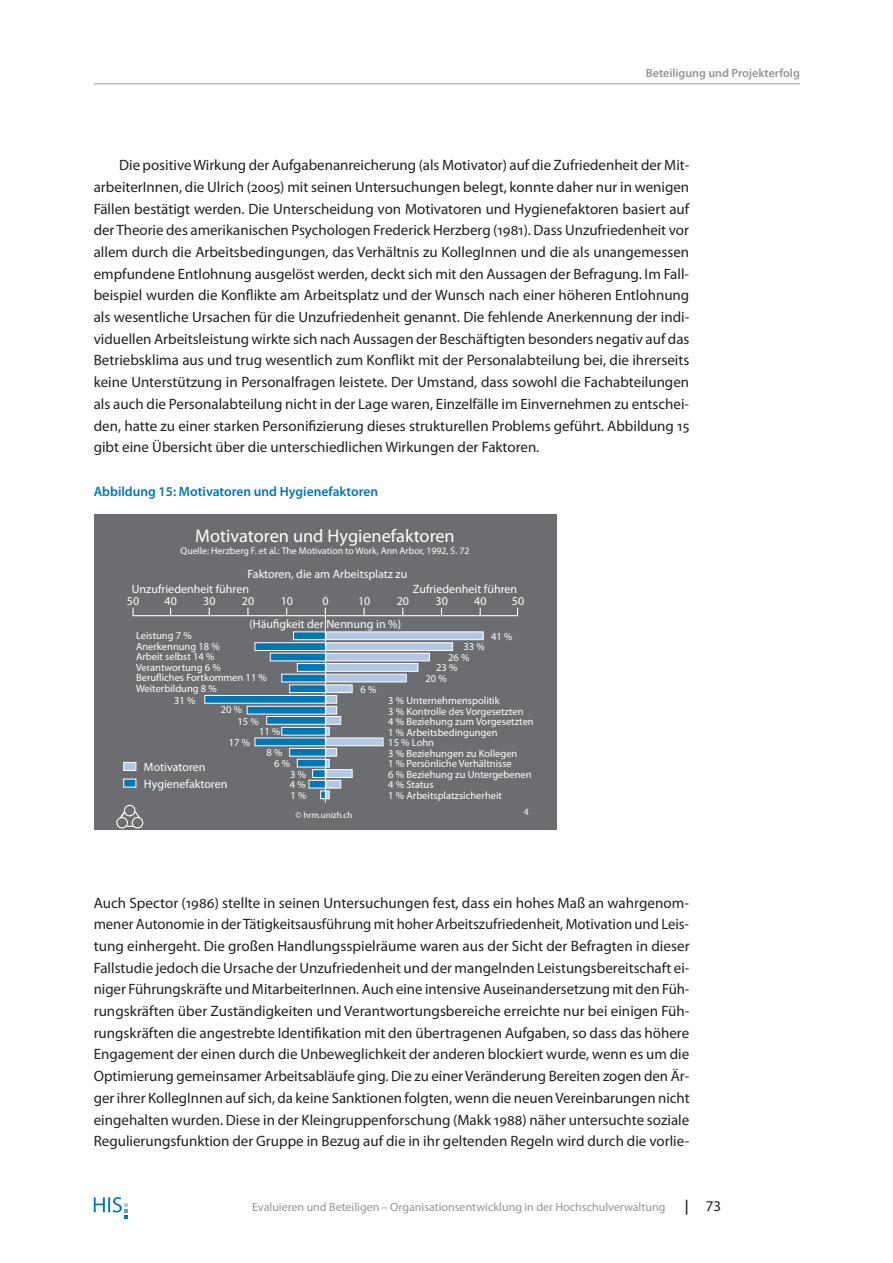
<style>
.page{position:relative;width:893px;height:1263px;background:#fff}
.page>*{position:absolute;margin:0;border:0;box-sizing:border-box;transform-origin:0 0}
.t1{font:18.3px "Myriad Pro";color:#fff}
.t2{font:15px/21.8px "Myriad Pro";color:#231f20;text-align:justify}
.t3{font:600 13.5px "Myriad Pro";color:#0076b3}
.t4{font:12px/14.4px "Myriad Pro";color:#fff}
.t5{font:12px "Myriad Pro";color:#939598}
.t6{font:600 12px "Myriad Pro";color:#939598}
.t7{font:10.5px/10.5px "Myriad Pro";color:#fff}
.t8{font:9.75px "Myriad Pro";color:#fff}
.t9{font:9px "Myriad Pro";color:#fff}
.s1{font-weight:600}
</style>
<div class="page">
<hr style="left:94px;top:83px;width:706px;height:1px;background:#939598">
<svg style="left:94px;top:1197px;width:34px;height:21px"></svg>
<div style="left:94px;top:515px;width:462px;height:315px;background:#6c6d70"></div>
<hr style="left:325px;top:615px;width:1px;height:187px;background:#fff">
<div style="left:132px;top:607px;width:386px;height:9px;border:1px solid #fff"></div>
<svg style="left:479px;top:608px;width:2px;height:8px"></svg>
<div style="left:124px;top:805px;width:11px;height:11px;border:1px solid #fff;border-radius:50%"></div>
<div style="left:116px;top:817px;width:12px;height:11px;border:1px solid #fff;border-radius:50%"></div>
<div style="left:132px;top:817px;width:11px;height:11px;border:1px solid #fff;border-radius:50%"></div>
<svg style="left:119px;top:810px;width:7px;height:9px"></svg>
<svg style="left:134px;top:810px;width:7px;height:9px"></svg>
<div style="left:293px;top:631px;width:33px;height:9px;background:#0076b3;border:1px solid #fff"></div>
<div style="left:254px;top:642px;width:72px;height:9px;background:#0076b3;border:1px solid #fff"></div>
<div style="left:270px;top:653px;width:56px;height:8px;background:#0076b3"></div>
<div style="left:297px;top:663px;width:29px;height:9px;background:#0076b3;border:1px solid #fff"></div>
<div style="left:281px;top:674px;width:45px;height:8px;background:#0076b3"></div>
<div style="left:289px;top:684px;width:37px;height:9px;background:#0076b3;border:1px solid #fff"></div>
<div style="left:204px;top:695px;width:122px;height:9px;background:#0076b3;border:1px solid #fff"></div>
<div style="left:266px;top:716px;width:60px;height:9px;background:#0076b3;border:1px solid #fff"></div>
<div style="left:247px;top:706px;width:79px;height:8px;background:#0076b3;border:1px solid #fff"></div>
<div style="left:281px;top:727px;width:45px;height:8px;background:#0076b3;border:1px solid #fff"></div>
<div style="left:254px;top:738px;width:72px;height:8px;background:#0076b3"></div>
<div style="left:289px;top:748px;width:37px;height:8px;background:#0076b3;border:1px solid #fff"></div>
<div style="left:297px;top:759px;width:29px;height:8px;background:#0076b3;border:1px solid #fff"></div>
<div style="left:312px;top:769px;width:13px;height:9px;background:#0076b3;border:1px solid #fff"></div>
<div style="left:308px;top:780px;width:18px;height:8px;background:#0076b3;border:1px solid #fff"></div>
<svg style="left:320px;top:790px;width:5px;height:9px"></svg>
<div style="left:326px;top:631px;width:157px;height:9px;background:#b1c7e2;border:1px solid #fff"></div>
<div style="left:326px;top:642px;width:127px;height:9px;background:#b1c7e2;border:1px solid #fff"></div>
<div style="left:326px;top:653px;width:104px;height:8px;background:#b1c7e2;border:1px solid #fff"></div>
<div style="left:326px;top:663px;width:92px;height:9px;background:#b1c7e2;border:1px solid #fff"></div>
<div style="left:326px;top:674px;width:80px;height:8px;background:#b1c7e2;border:1px solid #fff"></div>
<div style="left:326px;top:684px;width:26px;height:9px;background:#b1c7e2;border:1px solid #fff"></div>
<div style="left:326px;top:695px;width:11px;height:9px;background:#b1c7e2;border:1px solid #fff"></div>
<div style="left:326px;top:716px;width:15px;height:9px;background:#b1c7e2;border:1px solid #fff"></div>
<div style="left:326px;top:706px;width:11px;height:8px;background:#b1c7e2;border:1px solid #fff"></div>
<svg style="left:326px;top:727px;width:3px;height:8px"></svg>
<div style="left:326px;top:738px;width:57px;height:8px;background:#b1c7e2;border:1px solid #fff"></div>
<div style="left:326px;top:748px;width:11px;height:8px;background:#b1c7e2;border:1px solid #fff"></div>
<svg style="left:325px;top:759px;width:4px;height:8px"></svg>
<div style="left:326px;top:769px;width:26px;height:9px;background:#b1c7e2;border:1px solid #fff"></div>
<div style="left:326px;top:780px;width:15px;height:8px;background:#b1c7e2;border:1px solid #fff"></div>
<svg style="left:326px;top:790px;width:3px;height:9px"></svg>
<div style="left:123px;top:762px;width:13px;height:9px;background:#b1c7e2;border:1px solid #fff"></div>
<div style="left:123px;top:779px;width:13px;height:8px;background:#0076b3;border:1px solid #fff"></div>
<p class="t6" style="left:646px;top:66px;width:155px">Beteiligung und Projekterfolg</p>
<p class="t2" style="left:94px;top:154px;width:597px;text-indent:26px">Die positive Wirkung der Aufgabenanreicherung (als Motivator) auf die Zufriedenheit der Mit&shy;arbeiterInnen, die Ulrich (2005) mit seinen Untersuchungen belegt, konnte daher nur in wenigen Fällen bestätigt werden. Die Unterscheidung von Motivatoren und Hygienefaktoren basiert auf der Theorie des amerikanischen Psychologen Frederick Herzberg (1981). Dass Unzufriedenheit vor allem durch die Arbeitsbedingungen, das Verhältnis zu KollegInnen und die als unangemessen empfundene Entlohnung ausgelöst werden, deckt sich mit den Aussagen der Befragung. Im Fall&shy;beispiel wurden die Konflikte am Arbeitsplatz und der Wunsch nach einer höheren Entlohnung als wesentliche Ursachen für die Unzufriedenheit genannt. Die fehlende Anerkennung der indi&shy;viduellen Arbeitsleistung wirkte sich nach Aussagen der Beschäftigten besonders negativ auf das Betriebsklima aus und trug wesentlich zum Konflikt mit der Personalabteilung bei, die ihrerseits keine Unterstützung in Personalfragen leistete. Der Umstand, dass sowohl die Fachabteilungen als auch die Personalabteilung nicht in der Lage waren, Einzelfälle im Einvernehmen zu entschei&shy;den, hatte zu einer starken Personifizierung dieses strukturellen Problems geführt. Abbildung 15 gibt eine Übersicht über die unterschiedlichen Wirkungen der Faktoren.</p>
<p class="t3" style="left:94px;top:482px;width:286px">Abbildung 15: Motivatoren und Hygienefaktoren</p>
<p class="t1" style="left:195px;top:525px;width:261px">Motivatoren und Hygienefaktoren</p>
<p class="t8" style="left:181px;top:544px;width:290px">Quelle: Herzberg F. et al.: The Motivation to Work, Ann Arbor, 1992, S. 72</p>
<p class="t4" style="left:132px;top:567px;width:277px;text-indent:116px">Faktoren, die am Arbeitsplatz zu<br>Unzufriedenheit führen</p>
<p class="t4" style="left:413px;top:581px;width:106px">Zufriedenheit führen</p>
<p class="t4" style="left:127px;top:593px;width:14px">50</p>
<p class="t4" style="left:165px;top:593px;width:14px">40</p>
<p class="t4" style="left:203px;top:593px;width:14px">30</p>
<p class="t4" style="left:242px;top:593px;width:14px">20</p>
<p class="t4" style="left:281px;top:593px;width:14px">10</p>
<p class="t4" style="left:322px;top:593px;width:8px">0</p>
<p class="t4" style="left:358px;top:593px;width:14px">10</p>
<p class="t4" style="left:397px;top:593px;width:14px">20</p>
<p class="t4" style="left:435px;top:593px;width:14px">30</p>
<p class="t4" style="left:474px;top:593px;width:14px">40</p>
<p class="t4" style="left:512px;top:593px;width:14px">50</p>
<p class="t4" style="left:249px;top:616px;width:153px">(Häufigkeit der Nennung in %)</p>
<p class="t7" style="left:136px;top:630px;width:132px">Leistung 7 %<br>Anerkennung 18 %<br>Arbeit selbst 14 %<br>Verantwortung 6 %<br>Berufliches Fortkommen 11 %<br>Weiterbildung 8 %</p>
<p class="t7" style="left:174px;top:695px;width:23px">31 %</p>
<p class="t7" style="left:237px;top:703px;width:23px;line-height:12px;text-indent:-17px">20 %<br>15 %</p>
<p class="t7" style="left:259px;top:725px;width:23px">11 %</p>
<p class="t7" style="left:229px;top:737px;width:23px">17 %</p>
<p class="t7" style="left:274px;top:748px;width:17px;text-indent:-8px">8 %<br>6 %</p>
<p class="t7" style="left:491px;top:631px;width:23px">41 %</p>
<p class="t7" style="left:448px;top:640px;width:38px;line-height:11.6px;text-indent:15px">33 %<br>26 %</p>
<p class="t7" style="left:425px;top:662px;width:34px;line-height:11.1px;text-indent:11px">23 %<br>20 %</p>
<p class="t7" style="left:360px;top:684px;width:17px">6 %</p>
<p class="t7" style="left:388px;top:695px;width:147px">3 % Unternehmenspolitik<br>3 % Kontrolle des Vorgesetzten<br>4 % Beziehung zum Vorgesetzten<br>1 % Arbeitsbedingungen<br>15 % Lohn<br>3 % Beziehungen zu Kollegen<br>1 % Persönliche Verhältnisse<br>6 % Beziehung zu Untergebenen<br>4 % Status<br>1 % Arbeitsplatzsicherheit</p>
<p class="t4" style="left:144px;top:758px;width:85px;line-height:16.6px">Motivatoren<br>Hygienefaktoren</p>
<p class="t7" style="left:290px;top:768px;width:18px;text-align:justify">3 % 4 % 1 %</p>
<p class="t9" style="left:295px;top:810px;width:59px">© hrm.unizh.ch</p>
<p class="t8" style="left:524px;top:806px;width:7px">4</p>
<p class="t2" style="left:94px;top:891px;width:597px">Auch Spector (1986) stellte in seinen Untersuchungen fest, dass ein hohes Maß an wahrgenom&shy;mener Autonomie in der Tätigkeitsausführung mit hoher Arbeitszufriedenheit, Motivation und Leis&shy;tung einhergeht. Die großen Handlungsspielräume waren aus der Sicht der Befragten in dieser Fallstudie jedoch die Ursache der Unzufriedenheit und der mangelnden Leistungsbereitschaft ei&shy;niger Führungskräfte und MitarbeiterInnen. Auch eine intensive Auseinandersetzung mit den Füh&shy;rungskräften über Zuständigkeiten und Verantwortungsbereiche erreichte nur bei einigen Füh&shy;rungskräften die angestrebte Identifikation mit den übertragenen Aufgaben, so dass das höhere Engagement der einen durch die Unbeweglichkeit der anderen blockiert wurde, wenn es um die Optimierung gemeinsamer Arbeitsabläufe ging. Die zu einer Veränderung Bereiten zogen den Är&shy;ger ihrer KollegInnen auf sich, da keine Sanktionen folgten, wenn die neuen Vereinbarungen nicht eingehalten wurden. Diese in der Kleingruppenforschung (Makk 1988) näher untersuchte soziale Regulierungsfunktion der Gruppe in Bezug auf die in ihr geltenden Regeln wird durch die vorlie-</p>
<p class="t5" style="left:252px;top:1200px;width:415px">Evaluieren und Beteiligen – Organisationsentwicklung in der Hochschulverwaltung</p>
<p class="t2" style="left:685px;top:1195px;width:38px"><span class="s1">|</span> 73</p>
</div>
